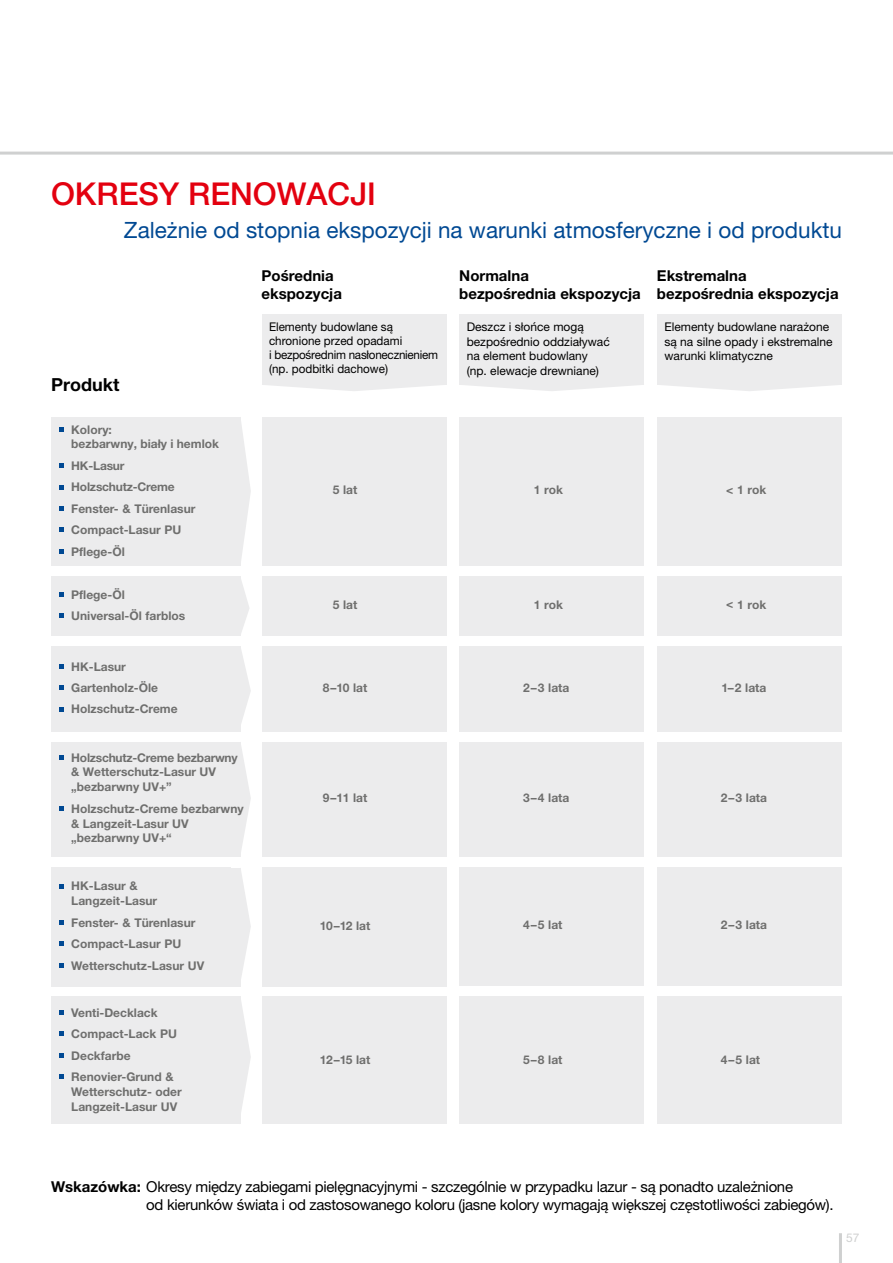
<style>
.page{position:relative;width:893px;height:1263px;background:#fff}
.page>*{position:absolute;margin:0;border:0;box-sizing:border-box;transform-origin:0 0}
.t1{font:500 31.5px "Helvetica Neue LT Pro";color:#e3000f}
.t2{font:22.5px "Helvetica Neue LT Pro";color:#004993}
.t3{font:700 18px "Helvetica Neue LT Pro";color:#000}
.t4{font:15px/18px "Helvetica Neue LT Pro";letter-spacing:-.02em;color:#000}
.t5{font:700 15px/18px "Helvetica Neue LT Pro";color:#000}
.t6{font:700 12px/21.5px "Helvetica Neue LT Pro";color:#6f6f6e}
.t7{font:12px/14.4px "Helvetica Neue LT Pro";color:#000}
.t8{font:12px "Helvetica Neue LT Pro";color:#cfd0d0}
.s1{font-weight:700}
</style>
<div class="page">
<div style="left:230px;top:996px;width:10px;height:128px;background:#ececed"></div>
<svg style="left:240px;top:996px;width:11px;height:128px"></svg>
<div style="left:230px;top:868px;width:10px;height:118px;background:#ececed"></div>
<svg style="left:240px;top:868px;width:11px;height:118px"></svg>
<div style="left:230px;top:417px;width:10px;height:149px;background:#ececed"></div>
<svg style="left:240px;top:417px;width:11px;height:149px"></svg>
<div style="left:230px;top:576px;width:10px;height:60px;background:#ececed"></div>
<svg style="left:240px;top:576px;width:9px;height:60px"></svg>
<div style="left:230px;top:646px;width:10px;height:85px;background:#ececed"></div>
<svg style="left:240px;top:646px;width:11px;height:85px"></svg>
<svg style="left:241px;top:747px;width:10px;height:103px"></svg>
<hr style="left:0;top:152px;width:893px;height:3px;background:#cfd0d0">
<div style="left:51px;top:417px;width:180px;height:149px;background:#ececed"></div>
<svg style="left:60px;top:427px;width:4px;height:5px"></svg>
<svg style="left:60px;top:463px;width:4px;height:5px"></svg>
<svg style="left:60px;top:485px;width:4px;height:4px"></svg>
<svg style="left:60px;top:506px;width:4px;height:5px"></svg>
<svg style="left:60px;top:527px;width:4px;height:5px"></svg>
<svg style="left:60px;top:549px;width:4px;height:4px"></svg>
<svg style="left:271px;top:385px;width:166px;height:6px"></svg>
<svg style="left:469px;top:385px;width:165px;height:6px"></svg>
<svg style="left:667px;top:385px;width:165px;height:6px"></svg>
<div style="left:261px;top:315px;width:185px;height:70px;background:#ececed"></div>
<div style="left:459px;top:315px;width:185px;height:70px;background:#ececed"></div>
<div style="left:657px;top:315px;width:185px;height:70px;background:#ececed"></div>
<div style="left:261px;top:417px;width:185px;height:149px;background:#ececed"></div>
<div style="left:261px;top:576px;width:185px;height:60px;background:#ececed"></div>
<div style="left:261px;top:646px;width:185px;height:85px;background:#ececed"></div>
<div style="left:459px;top:417px;width:185px;height:149px;background:#ececed"></div>
<div style="left:459px;top:576px;width:185px;height:60px;background:#ececed"></div>
<div style="left:459px;top:646px;width:185px;height:85px;background:#ececed"></div>
<div style="left:657px;top:417px;width:185px;height:149px;background:#ececed"></div>
<div style="left:657px;top:576px;width:185px;height:60px;background:#ececed"></div>
<div style="left:657px;top:646px;width:185px;height:85px;background:#ececed"></div>
<div style="left:51px;top:576px;width:180px;height:60px;background:#ececed"></div>
<svg style="left:60px;top:592px;width:4px;height:4px"></svg>
<svg style="left:60px;top:613px;width:4px;height:5px"></svg>
<div style="left:51px;top:646px;width:180px;height:85px;background:#ececed"></div>
<svg style="left:60px;top:664px;width:4px;height:5px"></svg>
<svg style="left:60px;top:685px;width:4px;height:5px"></svg>
<svg style="left:60px;top:707px;width:4px;height:4px"></svg>
<div style="left:261px;top:742px;width:185px;height:114px;background:#ececed"></div>
<div style="left:261px;top:867px;width:185px;height:119px;background:#ececed"></div>
<div style="left:261px;top:996px;width:185px;height:128px;background:#ececed"></div>
<div style="left:459px;top:742px;width:185px;height:114px;background:#ececed"></div>
<div style="left:459px;top:867px;width:185px;height:118px;background:#ececed"></div>
<div style="left:459px;top:996px;width:185px;height:128px;background:#ececed"></div>
<div style="left:657px;top:742px;width:185px;height:114px;background:#ececed"></div>
<div style="left:657px;top:867px;width:185px;height:118px;background:#ececed"></div>
<div style="left:657px;top:996px;width:185px;height:128px;background:#ececed"></div>
<div style="left:51px;top:867px;width:180px;height:119px;background:#ececed"></div>
<svg style="left:60px;top:884px;width:4px;height:4px"></svg>
<svg style="left:60px;top:920px;width:4px;height:5px"></svg>
<svg style="left:60px;top:941px;width:4px;height:5px"></svg>
<svg style="left:60px;top:963px;width:4px;height:4px"></svg>
<div style="left:51px;top:996px;width:180px;height:128px;background:#ececed"></div>
<svg style="left:60px;top:1010px;width:4px;height:5px"></svg>
<svg style="left:60px;top:1031px;width:4px;height:5px"></svg>
<svg style="left:60px;top:1053px;width:4px;height:4px"></svg>
<svg style="left:60px;top:1074px;width:4px;height:5px"></svg>
<div style="left:51px;top:742px;width:190px;height:114px;background:#ececed"></div>
<svg style="left:60px;top:755px;width:4px;height:5px"></svg>
<svg style="left:60px;top:807px;width:4px;height:4px"></svg>
<hr style="left:839px;top:1233px;width:3px;height:30px;background:#cfd0d0">
<h1 class="t1" style="left:51px;top:175px;width:326px">OKRESY RENOWACJI</h1>
<h2 class="t2" style="left:124px;top:216px;width:719px">Zależnie od stopnia ekspozycji na warunki atmosferyczne i od produktu</h2>
<h3 class="t3" style="left:51px;top:373px;width:70px">Produkt</h3>
<p class="t6" style="left:71px;top:422px;width:149px;line-height:14.4px">Kolory:<br>bezbarwny, biały i hemlok</p>
<p class="t6" style="left:71px;top:455px;width:126px">HK-Lasur<br>Holzschutz-Creme<br>Fenster- &amp; Türenlasur<br>Compact-Lasur PU<br>Pflege-Öl</p>
<p class="t6" style="left:71px;top:583px;width:116px">Pflege-Öl<br>Universal-Öl farblos</p>
<p class="t6" style="left:71px;top:655px;width:108px">HK-Lasur<br>Gartenholz-Öle<br>Holzschutz-Creme</p>
<p class="t6" style="left:71px;top:750px;width:168px;line-height:14.4px">Holzschutz-Creme bezbarwny &amp; Wetterschutz-Lasur UV „bezbarwny UV+”</p>
<p class="t6" style="left:71px;top:801px;width:174px;line-height:14.4px">Holzschutz-Creme bezbarwny &amp; Langzeit-Lasur UV „bezbarwny UV+“</p>
<p class="t6" style="left:71px;top:878px;width:88px;line-height:15px">HK-Lasur &amp;<br>Langzeit-Lasur</p>
<p class="t6" style="left:71px;top:911px;width:135px">Fenster- &amp; Türenlasur<br>Compact-Lasur PU<br>Wetterschutz-Lasur UV</p>
<p class="t6" style="left:71px;top:1001px;width:107px">Venti-Decklack<br>Compact-Lack PU<br>Deckfarbe<br>Renovier-Grund &amp;</p>
<p class="t6" style="left:71px;top:1084px;width:112px;line-height:15px">Wetterschutz- oder<br>Langzeit-Lasur UV</p>
<p class="t5" style="left:261px;top:266px;width:82px">Pośrednia ekspozycja</p>
<p class="t5" style="left:459px;top:266px;width:183px">Normalna<br>bezpośrednia ekspozycja</p>
<p class="t5" style="left:657px;top:266px;width:183px">Ekstremalna bezpośrednia ekspozycja</p>
<p class="t7" style="left:269px;top:320px;width:171px;line-height:14px">Elementy budowlane są chronione przed opadami<br>i bezpośrednim nasłonecznieniem (np. podbitki dachowe)</p>
<p class="t7" style="left:467px;top:320px;width:145px">Deszcz i słońce mogą bezpośrednio oddziaływać na element budowlany (np. elewacje drewniane)</p>
<p class="t7" style="left:664px;top:320px;width:170px">Elementy budowlane narażone są na silne opady i ekstremalne warunki klimatyczne</p>
<p class="t6" style="left:333px;top:479px;width:26px">5 lat</p>
<p class="t6" style="left:534px;top:479px;width:31px">1 rok</p>
<p class="t6" style="left:726px;top:479px;width:42px">&lt; 1 rok</p>
<p class="t6" style="left:333px;top:594px;width:26px">5 lat</p>
<p class="t6" style="left:534px;top:594px;width:31px">1 rok</p>
<p class="t6" style="left:726px;top:594px;width:42px">&lt; 1 rok</p>
<p class="t6" style="left:323px;top:676px;width:46px">8–10 lat</p>
<p class="t6" style="left:523px;top:676px;width:48px">2–3 lata</p>
<p class="t6" style="left:722px;top:676px;width:46px">1–2 lata</p>
<p class="t6" style="left:323px;top:787px;width:46px">9–11 lat</p>
<p class="t6" style="left:523px;top:787px;width:48px">3–4 lata</p>
<p class="t6" style="left:721px;top:787px;width:48px">2–3 lata</p>
<p class="t6" style="left:320px;top:914px;width:52px">10–12 lat</p>
<p class="t6" style="left:523px;top:914px;width:41px">4–5 lat</p>
<p class="t6" style="left:721px;top:914px;width:48px">2–3 lata</p>
<p class="t6" style="left:320px;top:1048px;width:52px">12–15 lat</p>
<p class="t6" style="left:523px;top:1048px;width:41px">5–8 lat</p>
<p class="t6" style="left:721px;top:1048px;width:41px">4–5 lat</p>
<p class="t4" style="left:146px;top:1177px;width:689px;text-indent:-95px"><span class="s1">Wskazówka:</span> Okresy między zabiegami pielęgnacyjnymi - szczególnie w przypadku lazur - są ponadto uzależnione<br>od kierunków świata i od zastosowanego koloru (jasne kolory wymagają większej częstotliwości zabiegów).</p>
<p class="t8" style="left:846px;top:1230px;width:15px">57</p>
</div>
